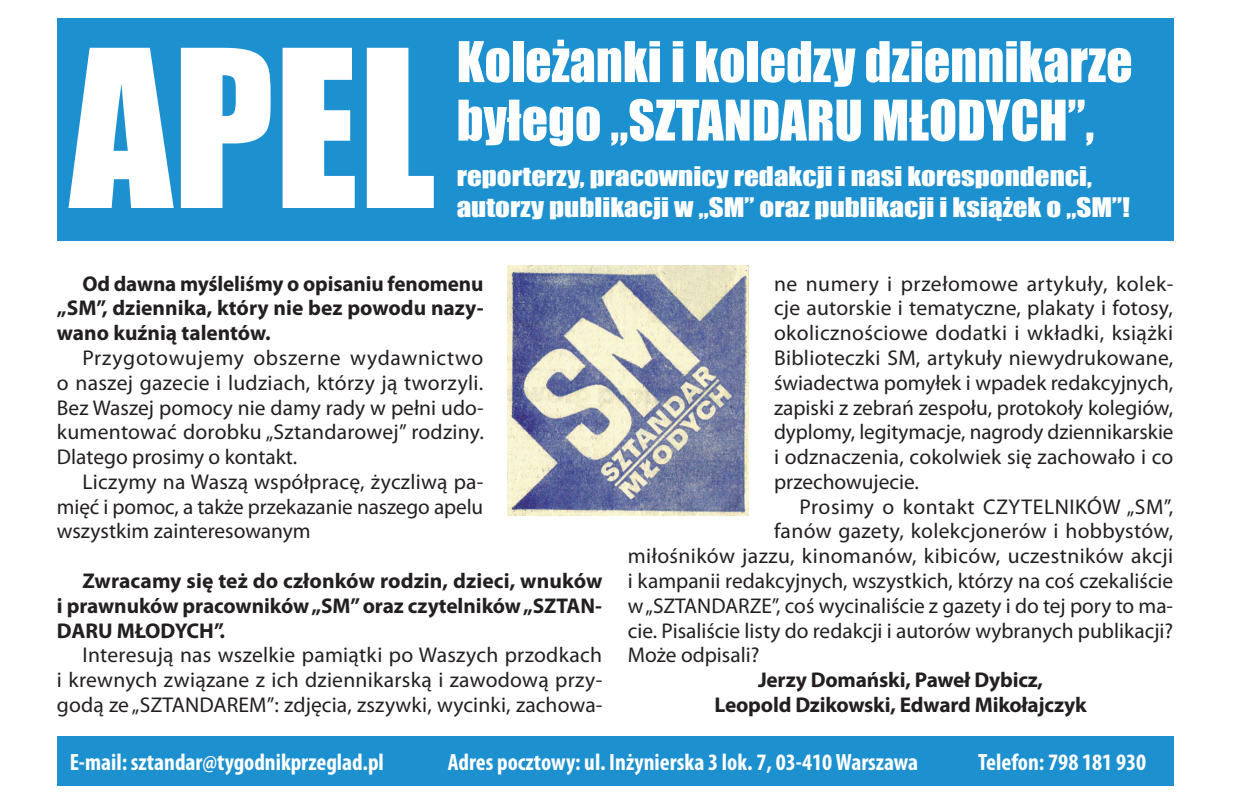
<style>
.page{position:relative;width:1235px;height:809px;background:#fff}
.page>*{position:absolute;margin:0;border:0;box-sizing:border-box;transform-origin:0 0}
.t1{font:202.5px "Impact";color:#fff}
.t2{font:51.75px/58.5px "Impact";color:#fff}
.t3{font:24.75px/31.5px "Impact";color:#fff;scale:1.17 1}
.t4{font:700 condensed 23.62px "Myriad Pro";color:#fff}
.t5{font:21.38px/24.8px "Myriad Pro";color:#231f20;text-align:justify}
.t6{font:700 21.38px/24.8px "Myriad Pro";letter-spacing:-.005em;color:#231f20;text-align:justify}
.t7{font:21.38px "Myriad Pro";letter-spacing:.02em;color:#231f20}
.t8{font:21.38px "Myriad Pro";letter-spacing:.025em;color:#231f20}
</style>
<div class="page">
<div style="left:57px;top:18px;width:1116px;height:223px;background:#1d90d0"></div>
<div style="left:57px;top:736px;width:1116px;height:49px;background:#1d90d0"></div>
<img style="left:508px;top:266px;width:241px;height:249px">
<h1 class="t1" style="left:70px;top:-29px;width:367px">Apel</h1>
<h2 class="t2" style="left:457px;top:31px;width:677px">Koleżanki i koledzy dziennikarze byłego „SZTANDARU MŁODYCH”,</h2>
<p class="t3" style="left:457px;top:159px;width:577px">reporterzy, pracownicy redakcji i nasi korespondenci, autorzy publikacji w „SM” oraz publikacji i książek o „SM”!</p>
<p class="t6" style="left:57px;top:270px;width:428px;text-indent:26px">Od dawna myśleliśmy o opisaniu fenomenu „SM”, dziennika, który nie bez powodu nazy&shy;wano kuźnią talentów.</p>
<p class="t5" style="left:57px;top:345px;width:428px;text-indent:26px">Przygotowujemy obszerne wydawnictwo o naszej gazecie i ludziach, którzy ją tworzyli.<br>Bez Waszej pomocy nie damy rady w pełni udo&shy;kumentować dorobku „Sztandarowej” rodziny.<br>Dlatego prosimy o kontakt.</p>
<p class="t5" style="left:57px;top:469px;width:428px;text-indent:26px">Liczymy na Waszą współpracę, życzliwą pa&shy;mięć i pomoc, a także przekazanie naszego apelu wszystkim zainteresowanym</p>
<p class="t6" style="left:57px;top:567px;width:547px;text-indent:26px">Zwracamy się też do członków rodzin, dzieci, wnuków i prawnuków pracowników „SM” oraz czytelników „SZTAN-DARU MŁODYCH”.</p>
<p class="t5" style="left:57px;top:642px;width:547px;text-indent:26px">Interesują nas wszelkie pamiątki po Waszych przodkach i krewnych związane z ich dziennikarską i zawodową przy&shy;godą ze „SZTANDAREM”: zdjęcia, zszywki, wycinki, zachowa-</p>
<p class="t5" style="left:774px;top:271px;width:401px">ne numery i przełomowe artykuły, kolek&shy;cje autorskie i tematyczne, plakaty i fotosy, okolicznościowe dodatki i wkładki, książki Biblioteczki SM, artykuły niewydrukowane, świadectwa pomyłek i wpadek redakcyjnych, zapiski z zebrań zespołu, protokoły kolegiów, dyplomy, legitymacje, nagrody dziennikarskie i odznaczenia, cokolwiek się zachowało i co przechowujecie.</p>
<p class="t8" style="left:799px;top:493px;width:375px">Prosimy o kontakt CZYTELNIKÓW „SM”,</p>
<p class="t5" style="left:774px;top:518px;width:401px">fanów gazety, kolekcjonerów i hobbystów,</p>
<p class="t7" style="left:628px;top:542px;width:547px">miłośników jazzu, kinomanów, kibiców, uczestników akcji</p>
<p class="t5" style="left:628px;top:568px;width:547px">i kampanii redakcyjnych, wszystkich, którzy na coś czekaliście</p>
<p class="t5" style="left:628px;top:592px;width:547px">w „SZTANDARZE”, coś wycinaliście z gazety i do tej pory to ma-</p>
<p class="t5" style="left:628px;top:617px;width:547px">cie. Pisaliście listy do redakcji i autorów wybranych publikacji?</p>
<p class="t5" style="left:628px;top:642px;width:133px">Może odpisali?</p>
<p class="t6" style="left:714px;top:666px;width:373px;text-align:center">Jerzy Domański, Paweł Dybicz,<br>Leopold Dzikowski, Edward Mikołajczyk</p>
<p class="t4" style="left:70px;top:747px;width:316px">E-mail: sztandar@tygodnikprzeglad.pl</p>
<p class="t4" style="left:448px;top:747px;width:472px">Adres pocztowy: ul. Inżynierska 3 lok. 7, 03-410 Warszawa</p>
<p class="t4" style="left:978px;top:747px;width:170px">Telefon: 798 181 930</p>
</div>
